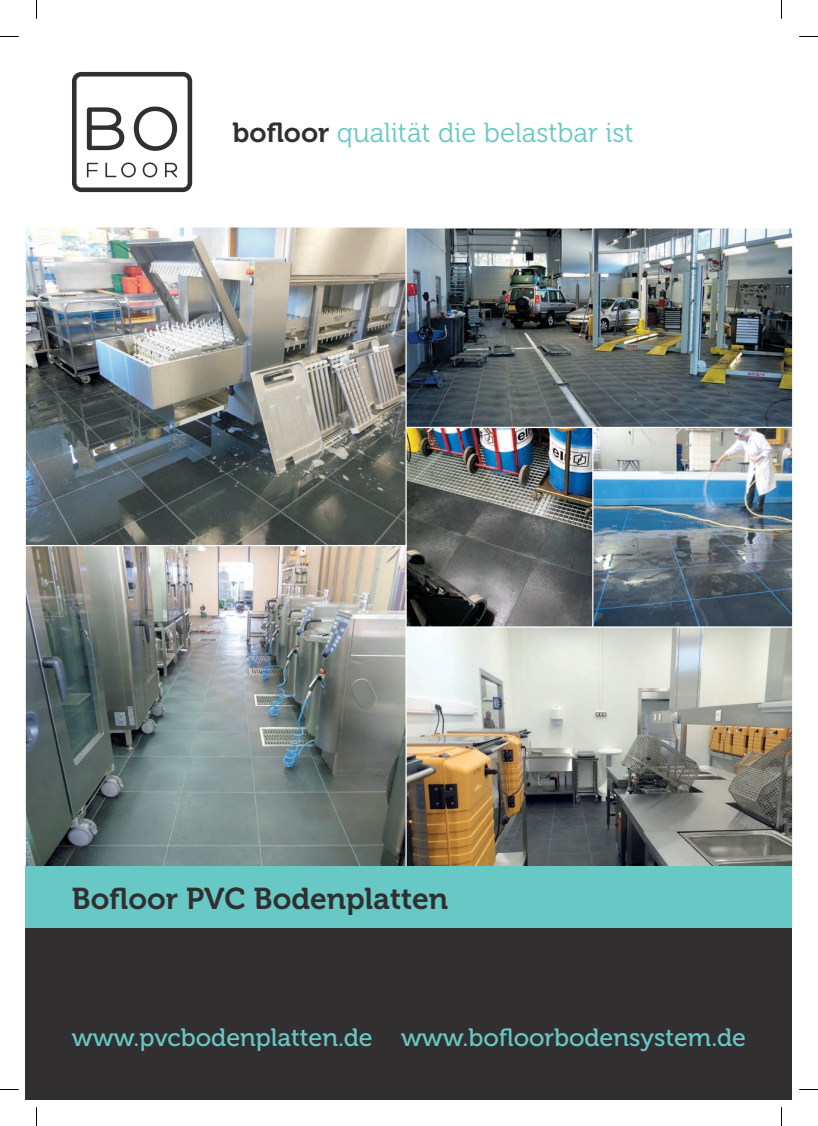
<style>
.page{position:relative;width:818px;height:1126px;background:#fff}
.page>*{position:absolute;margin:0;border:0;box-sizing:border-box;transform-origin:0 0}
.t1{font:30px "Museo 700";color:#312f30}
.t2{font:27.5px "Museo 300";color:#67c8c6}
.t3{font:25px "Museo 500";color:#67c8c6}
.s1{font-family:"Museo 700";color:#312f30}
</style>
<div class="page">
<img style="left:407px;top:228px;width:384px;height:198px">
<img style="left:407px;top:426px;width:184px;height:199px">
<img style="left:591px;top:426px;width:200px;height:199px">
<img style="left:407px;top:625px;width:384px;height:241px">
<img style="left:26px;top:227px;width:381px;height:317px">
<img style="left:26px;top:544px;width:381px;height:322px">
<svg style="left:72px;top:72px;width:120px;height:120px"></svg>
<div style="left:26px;top:866px;width:765px;height:62px;background:#67c8c6"></div>
<div style="left:26px;top:928px;width:765px;height:171px;background:#312f30"></div>
<svg style="left:0;top:36px;width:19px;height:1px"></svg>
<svg style="left:799px;top:36px;width:18px;height:1px"></svg>
<svg style="left:0;top:1089px;width:19px;height:1px"></svg>
<svg style="left:799px;top:1089px;width:18px;height:1px"></svg>
<svg style="left:36px;top:0;width:1px;height:19px"></svg>
<svg style="left:36px;top:1107px;width:1px;height:18px"></svg>
<p class="t2" style="left:232px;top:118px;width:402px"><span class="s1">bofloor</span> qualität die belastbar ist</p>
<p class="t1" style="left:72px;top:881px;width:377px">Bofloor PVC Bodenplatten</p>
<p class="t3" style="left:72px;top:1023px;width:675px">www.pvcbodenplatten.de www.bofloorbodensystem.de</p>
</div>
